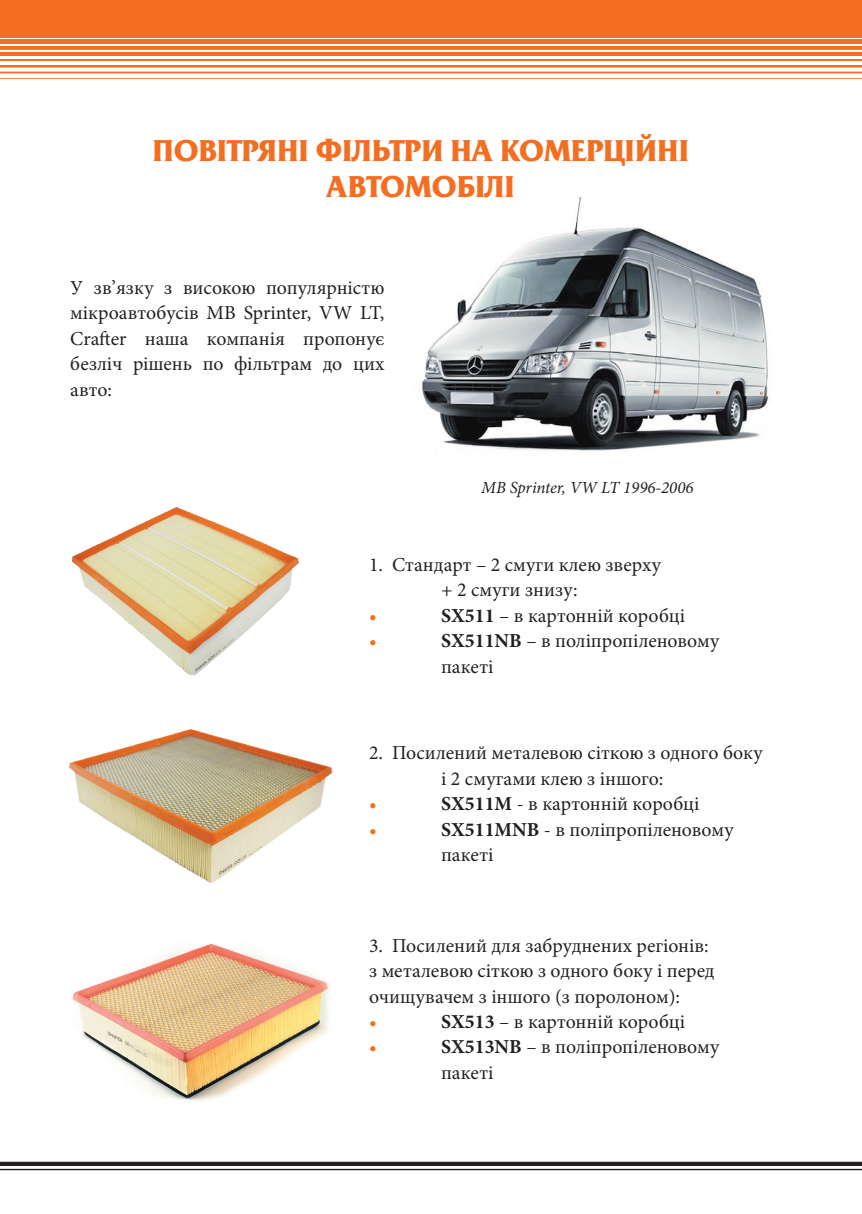
<style>
.page{position:relative;width:862px;height:1214px;background:#fff}
.page>*{position:absolute;margin:0;border:0;box-sizing:border-box;transform-origin:0 0}
.t1{font:700 29.6px/35.6px "Friz Quadrata C";color:#f36e21;text-align:center}
.t2{font:19.8px/25.4px "Minion Pro";color:#231f20}
.t3{font:19.8px "Minion Pro";color:#f36e21}
.t4{font:italic 17px "Minion Pro";color:#231f20}
.s1{font-weight:700}
</style>
<div class="page">
<div style="left:0;top:0;width:862px;height:79px;background:#f36e21"></div>
<div style="left:0;top:73px;width:862px;height:5px;background:#fff"></div>
<div style="left:0;top:67px;width:862px;height:5px;background:#fff"></div>
<hr style="left:0;top:62px;width:862px;height:3px;background:#fff">
<hr style="left:0;top:56px;width:862px;height:2px;background:#fff">
<hr style="left:0;top:50px;width:862px;height:2px;background:#fff">
<hr style="left:0;top:44px;width:862px;height:1px;background:#fff">
<hr style="left:0;top:38px;width:862px;height:1px;background:#fff">
<svg style="left:0;top:1161px;width:862px;height:4px;fill:#231f20"></svg>
<hr style="left:0;top:1168px;width:862px;height:2px;background:#231f20">
<img style="left:422px;top:196px;width:347px;height:255px">
<img style="left:72px;top:507px;width:228px;height:167px">
<img style="left:69px;top:729px;width:264px;height:154px">
<img style="left:72px;top:943px;width:257px;height:158px">
<h1 class="t1" style="left:152px;top:134px;width:538px">Повітряні фільтри на комерційні автомобілі</h1>
<p class="t2" style="left:70px;top:275px;width:316px;text-align:justify">У зв’язку з високою популярністю мікроавтобусів MB Sprinter, VW LT, Crafter наша компанія пропонує безліч рішень по фільтрам до цих авто:</p>
<p class="t4" style="left:481px;top:476px;width:214px">MB Sprinter, VW LT 1996-2006</p>
<p class="t2" style="left:369px;top:552px;width:293px;text-align:center">1. Стандарт – 2 смуги клею зверху + 2 смуги знизу:</p>
<p class="t3" style="left:369px;top:602px;width:9px">•</p>
<p class="t2" style="left:441px;top:602px;width:246px"><span class="s1">SX511</span> – в картонній коробці</p>
<p class="t3" style="left:369px;top:627px;width:9px">•</p>
<p class="t2" style="left:441px;top:628px;width:280px"><span class="s1">SX511NB</span> – в поліпропіленовому пакеті</p>
<p class="t2" style="left:441px;top:740px;width:323px;text-indent:-72px">2. Посилений металевою сіткою з одного боку і 2 смугами клею з іншого:</p>
<p class="t3" style="left:369px;top:790px;width:9px">•</p>
<p class="t2" style="left:441px;top:791px;width:260px"><span class="s1">SX511M</span> - в картонній коробці</p>
<p class="t3" style="left:369px;top:816px;width:9px">•</p>
<p class="t2" style="left:441px;top:816px;width:294px"><span class="s1">SX511MNB</span> - в поліпропіленовому пакеті</p>
<p class="t2" style="left:369px;top:932px;width:347px">3. Посилений для забруднених регіонів: з металевою сіткою з одного боку і перед очищувачем з іншого (з поролоном):</p>
<p class="t3" style="left:369px;top:1008px;width:9px">•</p>
<p class="t2" style="left:441px;top:1008px;width:246px"><span class="s1">SX513</span> – в картонній коробці</p>
<p class="t3" style="left:369px;top:1033px;width:9px">•</p>
<p class="t2" style="left:441px;top:1034px;width:280px"><span class="s1">SX513NB</span> – в поліпропіленовому пакеті</p>
</div>
